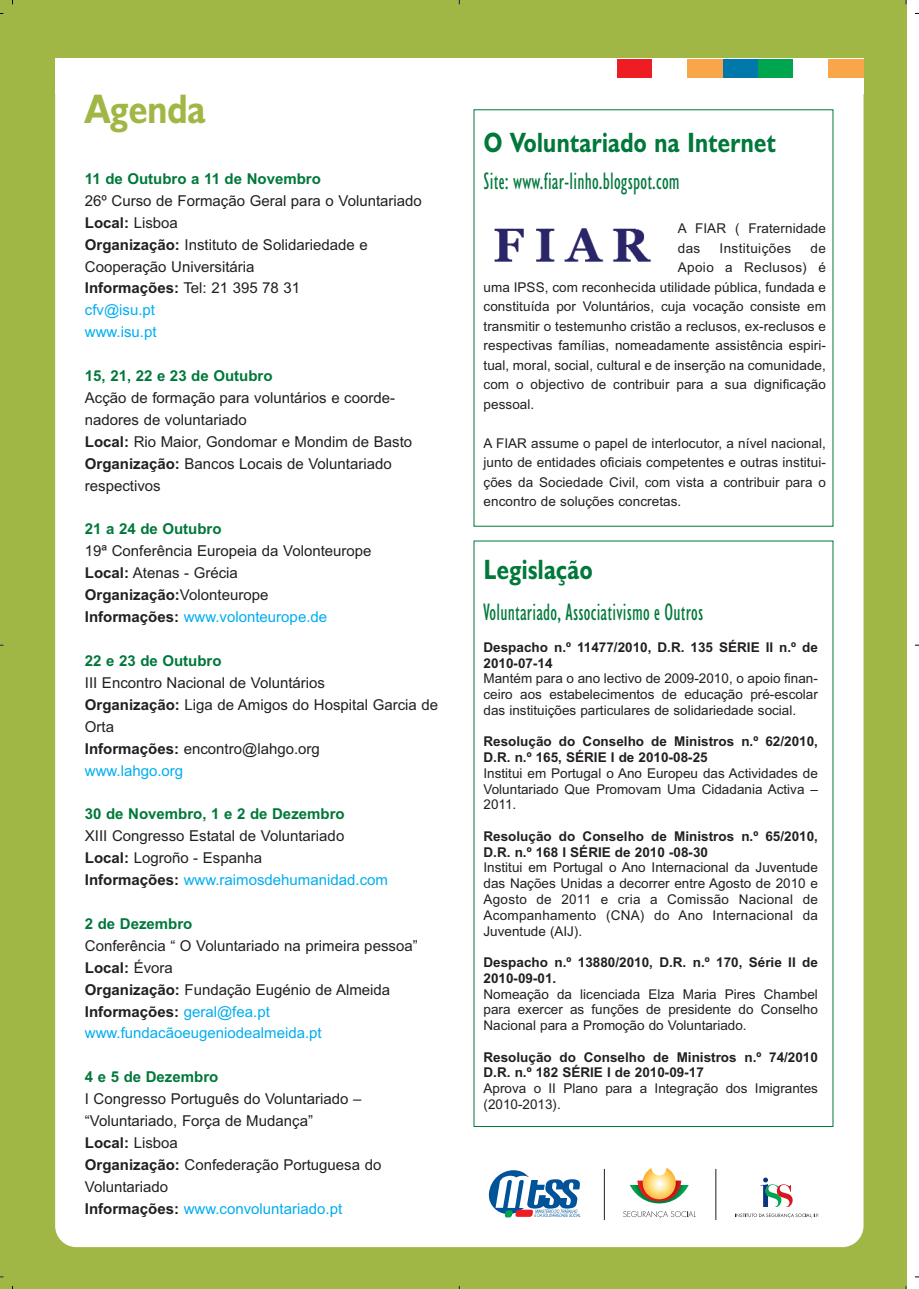
<style>
.page{position:relative;width:919px;height:1289px;background:#fff}
.page>*{position:absolute;margin:0;border:0;box-sizing:border-box;transform-origin:0 0}
.t1{font:700 41.4px "Humanist 521 BT";color:#a1b745;scale:.85 1}
.t2{font:700 28.05px "Humanist 521 BT";letter-spacing:.015em;color:#00783a;scale:.82 1}
.t3{font:condensed 24px "Humanist 521 BT";letter-spacing:.01em;color:#00783a;scale:.82 1}
.t4{font:15px/21.9px "Arial";color:#231f20}
.t5{font:700 15px "Arial";color:#00783a}
.t6{font:13.5px/15.8px "Arial";letter-spacing:.005em;color:#231f20;text-align:justify}
.t7{font:700 13.5px/15.8px "Arial";color:#231f20}
.t8{font:13.5px "Arial";letter-spacing:.03em;color:#231f20}
.s1{font-weight:700}
.s2{color:#00aeef}
</style>
<div class="page">
<div style="left:0;top:1px;width:906px;height:1287px;background:#a1b745"></div>
<div style="left:55px;top:59px;width:808px;height:1188px;background:#fff;border-radius:21px"></div>
<div style="left:55px;top:59px;width:808px;height:35px;background:#fff"></div>
<div style="left:617px;top:59px;width:35px;height:18px;background:#ee1d23"></div>
<div style="left:687px;top:59px;width:36px;height:18px;background:#f9a64a"></div>
<div style="left:723px;top:59px;width:35px;height:18px;background:#0078aa"></div>
<div style="left:758px;top:59px;width:35px;height:18px;background:#00a54f"></div>
<div style="left:828px;top:59px;width:35px;height:18px;background:#f9a64a"></div>
<svg style="left:488px;top:1170px;width:92px;height:48px"></svg>
<svg style="left:623px;top:1211px;width:72px;height:7px"></svg>
<svg style="left:629px;top:1167px;width:59px;height:36px"></svg>
<svg style="left:735px;top:1213px;width:84px;height:4px"></svg>
<svg style="left:760px;top:1177px;width:32px;height:29px"></svg>
<hr style="left:715px;top:1168px;width:1px;height:51px;background:#231f20">
<hr style="left:604px;top:1168px;width:1px;height:51px;background:#231f20">
<img style="left:494px;top:228px;width:157px;height:34px">
<h1 class="t1" style="left:85px;top:93px;width:144px">Agenda</h1>
<p class="t5" style="left:85px;top:173px;width:237px">11 de Outubro a 11 de Novembro</p>
<p class="t4" style="left:85px;top:191px;width:338px">26º Curso de Formação Geral para o Voluntariado<br><span class="s1">Local:</span> Lisboa<br><span class="s1">Organização:</span> Instituto de Solidariedade e<br>Cooperação Universitária<br><span class="s1">Informações:</span> Tel: 21 395 78 31<br><span class="s2">cfv@isu.pt<br>www.isu.pt</span></p>
<p class="t5" style="left:85px;top:370px;width:189px">15, 21, 22 e 23 de Outubro</p>
<p class="t4" style="left:85px;top:388px;width:329px">Acção de formação para voluntários e coorde&shy;nadores de voluntariado<br><span class="s1">Local:</span> Rio Maior, Gondomar e Mondim de Basto <span class="s1">Organização:</span> Bancos Locais de Voluntariado respectivos</p>
<p class="t5" style="left:85px;top:523px;width:138px">21 a 24 de Outubro</p>
<p class="t4" style="left:85px;top:541px;width:288px">19ª Conferência Europeia da Volonteurope<br><span class="s1">Local:</span> Atenas - Grécia<br><span class="s1">Organização:</span>Volonteurope<br><span class="s1">Informações:</span> <span class="s2">www.volonteurope.de</span></p>
<p class="t5" style="left:85px;top:655px;width:138px">22 e 23 de Outubro</p>
<p class="t4" style="left:85px;top:673px;width:355px">III Encontro Nacional de Voluntários<br><span class="s1">Organização:</span> Liga de Amigos do Hospital Garcia de<br>Orta<br><span class="s1">Informações:</span> encontro@lahgo.org<br><span class="s2">www.lahgo.org</span></p>
<p class="t5" style="left:85px;top:808px;width:261px">30 de Novembro, 1 e 2 de Dezembro</p>
<p class="t4" style="left:85px;top:826px;width:304px">XIII Congresso Estatal de Voluntariado<br><span class="s1">Local:</span> Logroño - Espanha<br><span class="s1">Informações:</span> <span class="s2">www.raimosdehumanidad.com</span></p>
<p class="t5" style="left:85px;top:918px;width:109px">2 de Dezembro</p>
<p class="t4" style="left:85px;top:936px;width:334px">Conferência “ O Voluntariado na primeira pessoa” <span class="s1">Local:</span> Évora<br><span class="s1">Organização:</span> Fundação Eugénio de Almeida <span class="s1">Informações:</span> <span class="s2">geral@fea.pt www.fundacãoeugeniodealmeida.pt</span></p>
<p class="t5" style="left:85px;top:1071px;width:135px">4 e 5 de Dezembro</p>
<p class="t4" style="left:85px;top:1089px;width:298px">I Congresso Português do Voluntariado – “Voluntariado, Força de Mudança”<br><span class="s1">Local:</span> Lisboa<br><span class="s1">Organização:</span> Confederação Portuguesa do<br>Voluntariado<br><span class="s1">Informações:</span> <span class="s2">www.convoluntariado.pt</span></p>
<h2 class="t2" style="left:484px;top:132px;width:357px">O Voluntariado na Internet</h2>
<h3 class="t3" style="left:483px;top:172px;width:241px">Site: www.fiar-linho.blogspot.com</h3>
<p class="t6" style="left:677px;top:220px;width:150px;line-height:19.5px">A FIAR ( Fraternidade das</p>
<p class="t8" style="left:719px;top:243px;width:73px">Instituições</p>
<p class="t6" style="left:810px;top:241px;width:17px">de</p>
<p class="t8" style="left:677px;top:262px;width:150px">Apoio a Reclusos) é</p>
<p class="t6" style="left:483px;top:280px;width:344px">uma IPSS, com reconhecida utilidade pública, fundada e</p>
<p class="t6" style="left:483px;top:300px;width:344px">constituída por Voluntários, cuja vocação consiste em</p>
<p class="t6" style="left:483px;top:319px;width:344px">transmitir o testemunho cristão a reclusos, ex-reclusos e</p>
<p class="t6" style="left:483px;top:339px;width:344px">respectivas famílias, nomeadamente assistência espiri-</p>
<p class="t6" style="left:483px;top:358px;width:344px">tual, moral, social, cultural e de inserção na comunidade,</p>
<p class="t6" style="left:483px;top:378px;width:344px">com o objectivo de contribuir para a sua dignificação</p>
<p class="t6" style="left:483px;top:397px;width:52px">pessoal.</p>
<p class="t6" style="left:483px;top:434px;width:344px;line-height:19.5px">A FIAR assume o papel de interlocutor, a nível nacional, junto de entidades oficiais competentes e outras institui&shy;ções da Sociedade Civil, com vista a contribuir para o encontro de soluções concretas.</p>
<h2 class="t2" style="left:484px;top:559px;width:134px">Legislação</h2>
<h3 class="t3" style="left:483px;top:603px;width:270px">Voluntariado, Associativismo e Outros</h3>
<p class="t7" style="left:483px;top:640px;width:336px">Despacho n.º 11477/2010, D.R. 135 SÉRIE II n.º de<br>2010-07-14</p>
<p class="t6" style="left:483px;top:672px;width:336px">Mantém para o ano lectivo de 2009-2010, o apoio finan&shy;ceiro aos estabelecimentos de educação pré-escolar das instituições particulares de solidariedade social.</p>
<p class="t7" style="left:483px;top:735px;width:336px">Resolução do Conselho de Ministros n.º 62/2010,<br>D.R. n.º 165, SÉRIE I de 2010-08-25</p>
<p class="t6" style="left:483px;top:766px;width:336px">Institui em Portugal o Ano Europeu das Actividades de Voluntariado Que Promovam Uma Cidadania Activa – 2011.</p>
<p class="t7" style="left:483px;top:829px;width:336px">Resolução do Conselho de Ministros n.º 65/2010,<br>D.R. n.º 168 I SÉRIE de 2010 -08-30</p>
<p class="t6" style="left:483px;top:861px;width:336px">Institui em Portugal o Ano Internacional da Juventude das Nações Unidas a decorrer entre Agosto de 2010 e Agosto de 2011 e cria a Comissão Nacional de Acompanhamento (CNA) do Ano Internacional da Juventude (AIJ).</p>
<p class="t7" style="left:483px;top:955px;width:336px">Despacho n.º 13880/2010, D.R. n.º 170, Série II de<br>2010-09-01.</p>
<p class="t6" style="left:483px;top:987px;width:336px">Nomeação da licenciada Elza Maria Pires Chambel para exercer as funções de presidente do Conselho Nacional para a Promoção do Voluntariado.</p>
<p class="t7" style="left:483px;top:1050px;width:336px">Resolução do Conselho de Ministros n.º 74/2010<br>D.R. n.º 182 SÉRIE I de 2010-09-17</p>
<p class="t6" style="left:483px;top:1081px;width:336px">Aprova o II Plano para a Integração dos Imigrantes (2010-2013).</p>
</div>
